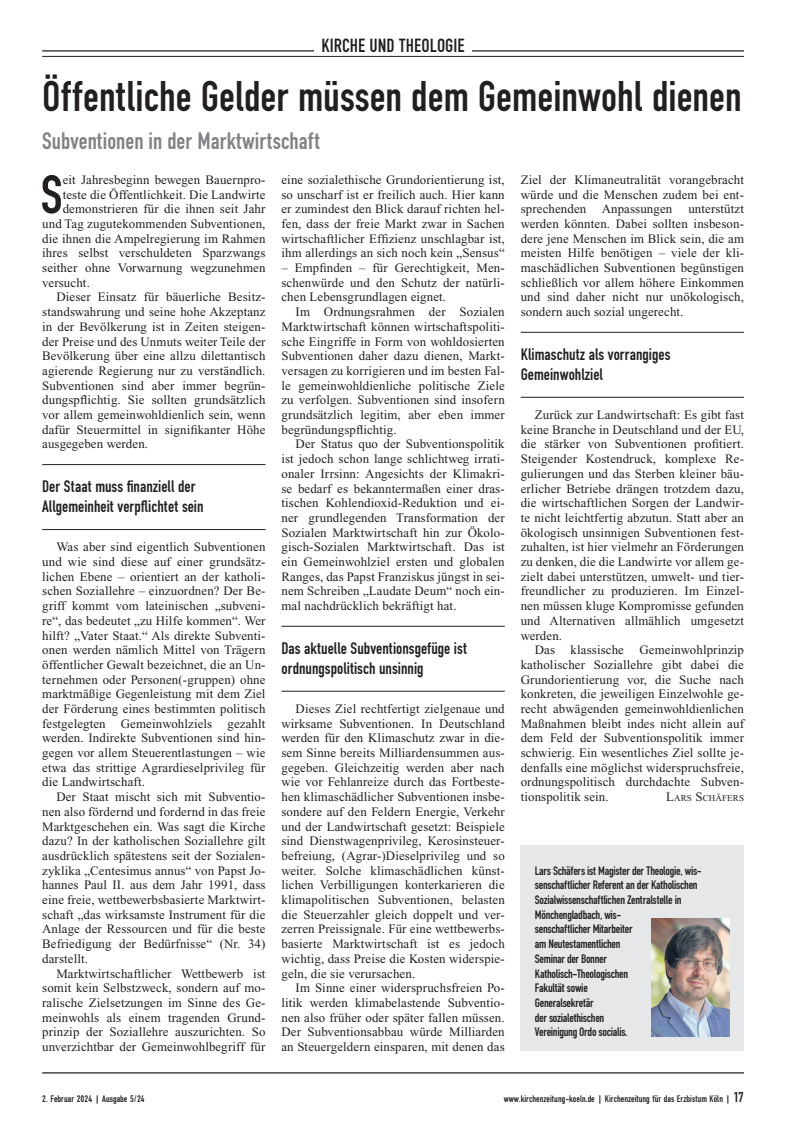
<style>
.page{position:relative;width:788px;height:1134px;background:#fff}
.page>*{position:absolute;margin:0;border:0;box-sizing:border-box;transform-origin:0 0}
.t1{font:56.88px "Fette Eng D";color:#231f20}
.t2{font:45px "Fette Eng D";color:#231f20}
.t3{font:25px "Fette Eng D";color:#808285}
.t4{font:20px "Fette Eng D";color:#231f20}
.t5{font:17.5px/20px "Fette Eng D";color:#231f20}
.t6{font:12.88px/14.8px "Times New Roman";letter-spacing:.01em;color:#231f20;text-align:justify}
.t7{font:12.88px/14.8px "Fette Eng D";letter-spacing:-.025em;color:#231f20}
.t8{font:10px "Fette Eng D";color:#231f20}
.t9{font:9px "Times New Roman";letter-spacing:.015em;color:#231f20}
.s1{font-size:12.88px}
.s2{font-size:15px}
</style>
<div class="page">
<hr style="left:42px;top:1072px;width:702px;height:1px;background:#231f20">
<hr style="left:42px;top:56px;width:702px;height:1px;background:#231f20">
<hr style="left:42px;top:50px;width:702px;height:1px;background:#231f20">
<div style="left:314px;top:37px;width:158px;height:15px;background:#fff"></div>
<hr style="left:42px;top:464px;width:223px;height:1px;background:#231f20">
<hr style="left:42px;top:529px;width:223px;height:1px;background:#231f20">
<hr style="left:281px;top:626px;width:224px;height:1px;background:#231f20">
<hr style="left:281px;top:690px;width:224px;height:1px;background:#231f20">
<hr style="left:521px;top:332px;width:223px;height:1px;background:#231f20">
<hr style="left:521px;top:397px;width:223px;height:1px;background:#231f20">
<div style="left:521px;top:845px;width:223px;height:205px;background:#e6e7e9"></div>
<img style="left:652px;top:918px;width:78px;height:118px">
<h3 class="t4" style="left:321px;top:34px;width:145px">KIRCHE UND THEOLOGIE</h3>
<h2 class="t2" style="left:42px;top:72px;width:701px">Öffentliche Gelder müssen dem Gemeinwohl dienen</h2>
<h3 class="t3" style="left:42px;top:128px;width:280px">Subventionen in der Marktwirtschaft</h3>
<h1 class="t1" style="left:41px;top:164px;width:24px">S</h1>
<p class="t6" style="left:63px;top:172px;width:204px">eit Jahresbeginn bewegen Bauernpro-</p>
<p class="t6" style="left:63px;top:187px;width:204px">teste die Öffentlichkeit. Die Landwirte</p>
<p class="t6" style="left:63px;top:201px;width:204px">demonstrieren für die ihnen seit Jahr</p>
<p class="t6" style="left:42px;top:216px;width:225px">und Tag zugutekommenden Subventionen,</p>
<p class="t6" style="left:42px;top:231px;width:225px">die ihnen die Ampelregierung im Rahmen</p>
<p class="t6" style="left:42px;top:246px;width:225px">ihres selbst verschuldeten Sparzwangs</p>
<p class="t6" style="left:42px;top:260px;width:225px">seither ohne Vorwarnung wegzunehmen</p>
<p class="t6" style="left:42px;top:275px;width:49px">versucht.</p>
<p class="t6" style="left:56px;top:290px;width:211px">Dieser Einsatz für bäuerliche Besitz-</p>
<p class="t6" style="left:42px;top:304px;width:225px">standswahrung und seine hohe Akzeptanz</p>
<p class="t6" style="left:42px;top:319px;width:225px">in der Bevölkerung ist in Zeiten steigen-</p>
<p class="t6" style="left:42px;top:334px;width:225px">der Preise und des Unmuts weiter Teile der</p>
<p class="t6" style="left:42px;top:348px;width:225px">Bevölkerung über eine allzu dilettantisch</p>
<p class="t6" style="left:42px;top:363px;width:225px">agierende Regierung nur zu verständlich.</p>
<p class="t6" style="left:42px;top:378px;width:225px">Subventionen sind aber immer begrün-</p>
<p class="t6" style="left:42px;top:392px;width:225px">dungspflichtig. Sie sollten grundsätzlich</p>
<p class="t6" style="left:42px;top:407px;width:225px">vor allem gemeinwohldienlich sein, wenn</p>
<p class="t6" style="left:42px;top:422px;width:225px">dafür Steuermittel in signifikanter Höhe</p>
<p class="t6" style="left:42px;top:437px;width:107px">ausgegeben werden.</p>
<h3 class="t5" style="left:42px;top:477px;width:163px">Der Staat muss finanziell der<br>Allgemeinheit verpflichtet sein</h3>
<p class="t6" style="left:42px;top:539px;width:225px;text-indent:14px">Was aber sind eigentlich Subventionen und wie sind diese auf einer grundsätz&shy;lichen Ebene – orientiert an der katholi&shy;schen Soziallehre – einzuordnen? Der Be&shy;griff kommt vom lateinischen „subveni&shy;re“, das bedeutet „zu Hilfe kommen“. Wer hilft? „Vater Staat.“ Als direkte Subventi&shy;onen werden nämlich Mittel von Trägern öffentlicher Gewalt bezeichnet, die an Un&shy;ternehmen oder Personen(-gruppen) ohne marktmäßige Gegenleistung mit dem Ziel der Förderung eines bestimmten politisch festgelegten Gemeinwohlziels gezahlt werden. Indirekte Subventionen sind hin&shy;gegen vor allem Steuerentlastungen – wie etwa das strittige Agrardieselprivileg für die Landwirtschaft.</p>
<p class="t6" style="left:42px;top:789px;width:225px;text-indent:14px">Der Staat mischt sich mit Subventio&shy;nen also fördernd und fordernd in das freie Marktgeschehen ein. Was sagt die Kirche dazu? In der katholischen Soziallehre gilt ausdrücklich spätestens seit der Sozialen&shy;zyklika „Centesimus annus“ von Papst Jo&shy;hannes Paul II. aus dem Jahr 1991, dass eine freie, wettbewerbsbasierte Marktwirt&shy;schaft „das wirksamste Instrument für die Anlage der Ressourcen und für die beste Befriedigung der Bedürfnisse“ (Nr. 34) darstellt.</p>
<p class="t6" style="left:42px;top:965px;width:225px;text-indent:14px">Marktwirtschaftlicher Wettbewerb ist somit kein Selbstzweck, sondern auf mo&shy;ralische Zielsetzungen im Sinne des Ge&shy;meinwohls als einem tragenden Grund&shy;prinzip der Soziallehre auszurichten. So unverzichtbar der Gemeinwohlbegriff für</p>
<p class="t6" style="left:281px;top:172px;width:225px">eine sozialethische Grundorientierung ist, so unscharf ist er freilich auch. Hier kann er zumindest den Blick darauf richten hel&shy;fen, dass der freie Markt zwar in Sachen wirtschaftlicher Effizienz unschlagbar ist, ihm allerdings an sich noch kein „Sensus“</p>
<p class="t6" style="left:281px;top:260px;width:225px">– Empfinden – für Gerechtigkeit, Men&shy;schenwürde und den Schutz der natürli&shy;chen Lebensgrundlagen eignet.</p>
<p class="t6" style="left:281px;top:304px;width:225px;text-indent:14px">Im Ordnungsrahmen der Sozialen Marktwirtschaft können wirtschaftspoliti&shy;sche Eingriffe in Form von wohldosierten Subventionen daher dazu dienen, Markt&shy;versagen zu korrigieren und im besten Fal&shy;le gemeinwohldienliche politische Ziele zu verfolgen. Subventionen sind insofern grundsätzlich legitim, aber eben immer begründungspflichtig.</p>
<p class="t6" style="left:281px;top:437px;width:225px;text-indent:14px">Der Status quo der Subventionspolitik ist jedoch schon lange schlichtweg irrati&shy;onaler Irrsinn: Angesichts der Klimakri&shy;se bedarf es bekanntermaßen einer dras&shy;tischen Kohlendioxid-Reduktion und ei&shy;ner grundlegenden Transformation der Sozialen Marktwirtschaft hin zur Ökolo&shy;gisch-Sozialen Marktwirtschaft. Das ist ein Gemeinwohlziel ersten und globalen Ranges, das Papst Franziskus jüngst in sei&shy;nem Schreiben „Laudate Deum“ noch ein&shy;mal nachdrücklich bekräftigt hat.</p>
<h3 class="t5" style="left:281px;top:638px;width:187px">Das aktuelle Subventionsgefüge ist ordnungspolitisch unsinnig</h3>
<p class="t6" style="left:281px;top:701px;width:225px;text-indent:14px">Dieses Ziel rechtfertigt zielgenaue und wirksame Subventionen. In Deutschland werden für den Klimaschutz zwar in die&shy;sem Sinne bereits Milliardensummen aus&shy;gegeben. Gleichzeitig werden aber nach wie vor Fehlanreize durch das Fortbeste&shy;hen klimaschädlicher Subventionen insbe&shy;sondere auf den Feldern Energie, Verkehr und der Landwirtschaft gesetzt: Beispiele sind Dienstwagenprivileg, Kerosinsteuer&shy;befreiung, (Agrar-)Dieselprivileg und so weiter. Solche klimaschädlichen künst&shy;lichen Verbilligungen konterkarieren die klimapolitischen Subventionen, belasten die Steuerzahler gleich doppelt und ver&shy;zerren Preissignale. Für eine wettbewerbs&shy;basierte Marktwirtschaft ist es jedoch wichtig, dass Preise die Kosten widerspie&shy;geln, die sie verursachen.</p>
<p class="t6" style="left:281px;top:980px;width:225px;text-indent:14px">Im Sinne einer widerspruchsfreien Po&shy;litik werden klimabelastende Subventio&shy;nen also früher oder später fallen müssen.<br>Der Subventionsabbau würde Milliarden an Steuergeldern einsparen, mit denen das</p>
<p class="t6" style="left:521px;top:172px;width:225px">Ziel der Klimaneutralität vorangebracht würde und die Menschen zudem bei ent&shy;sprechenden Anpassungen unterstützt werden könnten. Dabei sollten insbeson&shy;dere jene Menschen im Blick sein, die am meisten Hilfe benötigen – viele der kli&shy;maschädlichen Subventionen begünstigen schließlich vor allem höhere Einkommen und sind daher nicht nur unökologisch, sondern auch sozial ungerecht.</p>
<h3 class="t5" style="left:521px;top:344px;width:151px">Klimaschutz als vorrangiges<br>Gemeinwohlziel</h3>
<p class="t6" style="left:521px;top:407px;width:225px;text-indent:14px">Zurück zur Landwirtschaft: Es gibt fast keine Branche in Deutschland und der EU, die stärker von Subventionen profitiert.<br>Steigender Kostendruck, komplexe Re&shy;gulierungen und das Sterben kleiner bäu&shy;erlicher Betriebe drängen trotzdem dazu, die wirtschaftlichen Sorgen der Landwir&shy;te nicht leichtfertig abzutun. Statt aber an ökologisch unsinnigen Subventionen fest&shy;zuhalten, ist hier vielmehr an Förderungen zu denken, die die Landwirte vor allem ge&shy;zielt dabei unterstützen, umwelt- und tier&shy;freundlicher zu produzieren. Im Einzel&shy;nen müssen kluge Kompromisse gefunden und Alternativen allmählich umgesetzt werden.</p>
<p class="t6" style="left:521px;top:642px;width:225px;text-indent:14px">Das klassische Gemeinwohlprinzip katholischer Soziallehre gibt dabei die Grundorientierung vor, die Suche nach konkreten, die jeweiligen Einzelwohle ge&shy;recht abwägenden gemeinwohldienlichen Maßnahmen bleibt indes nicht allein auf dem Feld der Subventionspolitik immer schwierig. Ein wesentliches Ziel sollte je&shy;denfalls eine möglichst widerspruchsfreie, ordnungspolitisch durchdachte Subven&shy;tionspolitik sein.</p>
<p class="t9" style="left:666px;top:793px;width:79px"><span class="s1">L</span>ARS <span class="s1">S</span> CHÄFERS</p>
<p class="t7" style="left:535px;top:863px;width:168px">Lars Schäfers ist Magister der Theologie, wis&shy;senschaftlicher Referent an der Katholischen<br>Sozialwissenschaftlichen Zentralstelle in<br>Mönchengladbach, wis-<br>senschaftlicher Mitarbeiter<br>am Neutestamentlichen<br>Seminar der Bonner<br>Katholisch-Theologischen<br>Fakultät sowie<br>Generalsekretär<br>der sozialethischen<br>Vereinigung Ordo socialis.</p>
<p class="t8" style="left:42px;top:1093px;width:104px">2. Februar 2024 | Ausgabe 5/24</p>
<p class="t8" style="left:504px;top:1093px;width:242px">www.kirchenzeitung-koeln.de | Kirchenzeitung für das Erzbistum Köln | <span class="s2">17</span></p>
</div>
